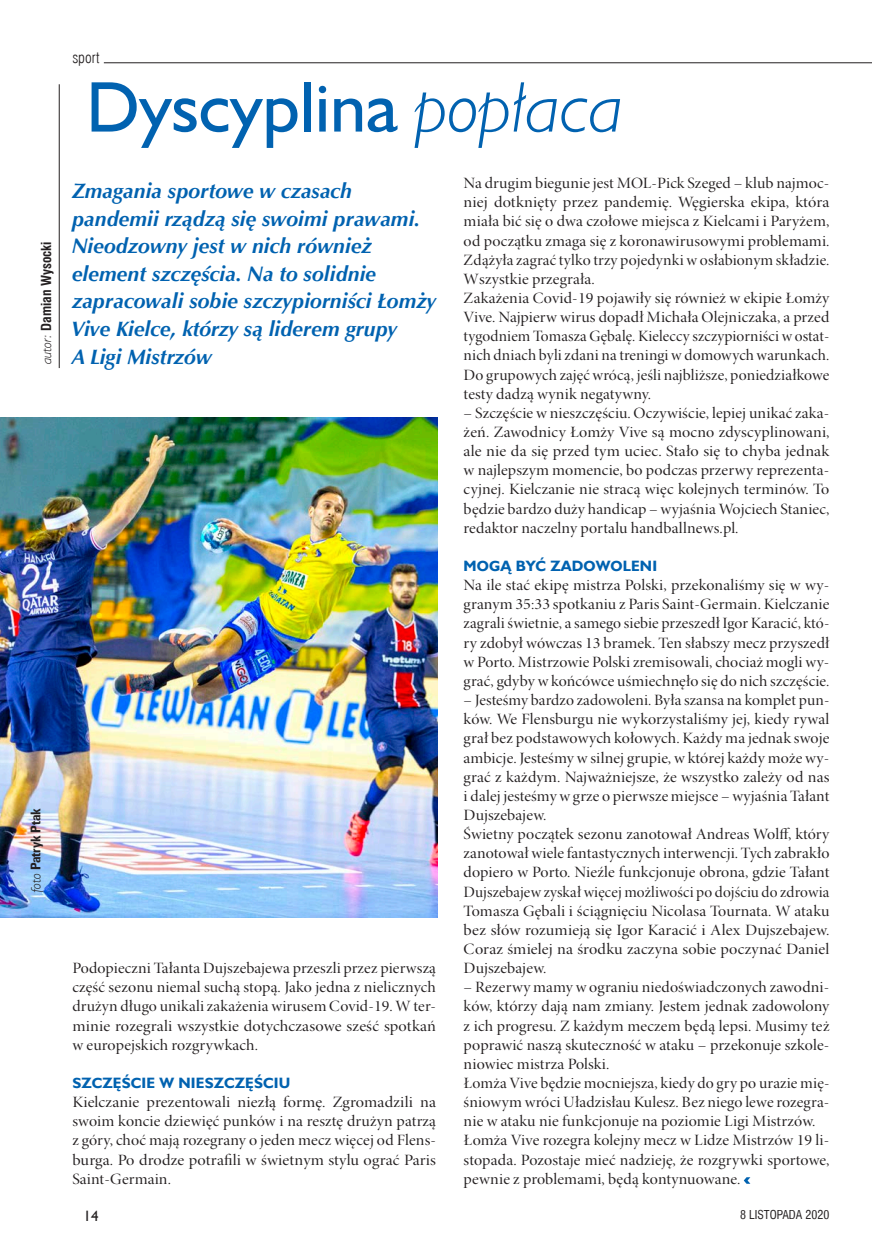
<style>
.page{position:relative;width:872px;height:1234px;background:#fff}
.page>*{position:absolute;margin:0;border:0;box-sizing:border-box;transform-origin:0 0}
.TYTUL_ARTTYKULU{font:72px "Humanst 521 EUX";color:#0162b0}
.LID{font:italic 700 21px/27.6px "Zapf Humnst EUX";color:#0162b0}
.TEKST_GŁÓWNY{font:15.75px/19.2px "Minion Pro Disp";letter-spacing:.01em;color:#231f20;text-align:justify;scale:1.06 1}
.TEKST_GŁÓWNY-2{font:15.75px/19.2px "Minion Pro Disp";letter-spacing:.01em;color:#231f20;text-align:justify;scale:1.04 1}
.TEKST_GŁÓWNY-3{font:15.75px/19.2px "Minion Pro Disp";letter-spacing:.01em;color:#231f20;text-align:justify;scale:1.07 1}
.TEKST_GŁÓWNY-4{font:15.75px/19.2px "Minion Pro Disp";letter-spacing:.01em;color:#231f20;text-align:justify;scale:1.09 1}
.TEKST_GŁÓWNY-5{font:15.75px/19.2px "Minion Pro Disp";letter-spacing:.01em;color:#231f20;text-align:justify;scale:1.05 1}
.SRODTYTUL{font:700 15px "Humanst 521 EUX";letter-spacing:.01em;color:#0162b0}
.t1{font:15px "Swis 721 Lt Cn EUX";color:#231f20}
.t2{font:15px "Humanst 521 EUX";color:#231f20}
.t3{font:700 13.5px "Swis 721 Cn EUX";color:#231f20}
.TYTUL_kruciaki{font:700 13.5px "Zurich Cn EUX";letter-spacing:-.01em;color:#231f20}
.t4{font:12px "Swis 721 Cn EUX";color:#231f20}
.s1{font-family:"Humanst 521 Lt EUX";font-weight:400;font-style:italic}
.s2{font-family:"Humanst 521 Lt EUX";font-style:italic}
</style>
<div class="page">
<hr style="left:59px;top:84px;width:1px;height:284px;background:#231f20">
<hr style="left:104px;top:62px;width:768px;height:1px;background:#231f20">
<svg style="left:743px;top:1177px;width:7px;height:6px"></svg>
<img style="left:0;top:417px;width:437px;height:500px">
<p class="t3" style="left:38px;top:364px;width:124px;rotate:-90deg"><span class="s1">autor:</span> Damian Wysocki</p>
<p class="TYTUL_kruciaki" style="left:27px;top:891px;width:85px;rotate:-90deg"><span class="s1">foto</span> Patryk Ptak</p>
<p class="t1" style="left:72px;top:49px;width:29px">sport</p>
<p class="TYTUL_ARTTYKULU" style="left:86px;top:63px;width:538px">Dyscyplina <span class="s2">popłaca</span></p>
<p class="LID" style="left:72px;top:178px;width:366px">Zmagania sportowe w czasach pandemii rządzą się swoimi prawami.<br>Nieodzowny jest w nich również element szczęścia. Na to solidnie zapracowali sobie szczypiorniści Łomży<br>Vive Kielce, którzy są liderem grupy<br>A Ligi Mistrzów</p>
<p class="TEKST_GŁÓWNY" style="left:463px;top:174px;width:346px">Na drugim biegunie jest MOL-Pick Szeged – klub najmoc&shy;niej dotknięty przez pandemię. Węgierska ekipa, która miała bić się o dwa czołowe miejsca z Kielcami i Paryżem, od początku zmaga się z koronawirusowymi problemami.<br>Zdążyła zagrać tylko trzy pojedynki w osłabionym składzie.<br>Wszystkie przegrała.</p>
<p class="TEKST_GŁÓWNY" style="left:463px;top:289px;width:346px">Zakażenia Covid-19 pojawiły się również w ekipie Łomży Vive. Najpierw wirus dopadł Michała Olejniczaka, a przed tygodniem Tomasza Gębalę. Kieleccy szczypiorniści wostat&shy;nich dniach byli zdani na treningi w domowych warunkach.<br>Do grupowych zajęć wrócą, jeśli najbliższe, poniedziałkowe testy dadzą wynik negatywny.</p>
<p class="TEKST_GŁÓWNY" style="left:463px;top:403px;width:346px">– Szczęście w nieszczęściu. Oczywiście, lepiej unikać zaka&shy;żeń. Zawodnicy Łomży Vive są mocno zdyscyplinowani, ale nie da się przed tym uciec. Stało się to chyba jednak w najlepszym momencie, bo podczas przerwy reprezenta&shy;cyjnej. Kielczanie nie stracą więc kolejnych terminów. To będzie bardzo duży handicap – wyjaśnia Wojciech Staniec, redaktor naczelny portalu handballnews.pl.</p>
<p class="SRODTYTUL" style="left:463px;top:556px;width:195px">MOGĄ BYĆ ZADOWOLENI</p>
<p class="TEKST_GŁÓWNY-3" style="left:463px;top:576px;width:343px">Na ile stać ekipę mistrza Polski, przekonaliśmy się w wy&shy;granym 35:33 spotkaniu z Paris Saint-Germain. Kielczanie zagrali świetnie, a samego siebie przeszedł Igor Karacić, któ&shy;ry zdobył wówczas 13 bramek. Ten słabszy mecz przyszedł w Porto. Mistrzowie Polski zremisowali, chociaż mogli wy&shy;grać, gdyby w końcówce uśmiechnęło się do nich szczęście.</p>
<p class="TEKST_GŁÓWNY-2" style="left:463px;top:690px;width:353px">– Jesteśmy bardzo zadowoleni. Była szansa na komplet pun&shy;ków. We Flensburgu nie wykorzystaliśmy jej, kiedy rywal grał bez podstawowych kołowych. Każdy ma jednak swoje ambicje. Jesteśmy w silnej grupie, w której każdy może wy&shy;grać z każdym. Najważniejsze, że wszystko zależy od nas i dalej jesteśmy w grze o pierwsze miejsce – wyjaśnia Tałant Dujszebajew.</p>
<p class="TEKST_GŁÓWNY" style="left:463px;top:824px;width:347px">Świetny początek sezonu zanotował Andreas Wolff, który zanotował wiele fantastycznych interwencji. Tych zabrakło dopiero w Porto. Nieźle funkcjonuje obrona, gdzie Tałant Dujszebajew zyskał więcej możliwości po dojściu do zdrowia Tomasza Gębali i ściągnięciu Nicolasa Tournata. W ataku bez słów rozumieją się Igor Karacić i Alex Dujszebajew.<br>Coraz śmielej na środku zaczyna sobie poczynać Daniel Dujszebajew.</p>
<p class="TEKST_GŁÓWNY" style="left:463px;top:977px;width:347px">– Rezerwy mamy w ograniu niedoświadczonych zawodni&shy;ków, którzy dają nam zmiany. Jestem jednak zadowolony z ich progresu. Z każdym meczem będą lepsi. Musimy też poprawić naszą skuteczność w ataku – przekonuje szkole&shy;niowiec mistrza Polski.</p>
<p class="TEKST_GŁÓWNY-5" style="left:463px;top:1073px;width:350px">Łomża Vive będzie mocniejsza, kiedy do gry po urazie mię&shy;śniowym wróci Uładzisłau Kulesz. Bez niego lewe rozegra&shy;nie w ataku nie funkcjonuje na poziomie Ligi Mistrzów.</p>
<p class="TEKST_GŁÓWNY" style="left:463px;top:1130px;width:346px">Łomża Vive rozegra kolejny mecz w Lidze Mistrzów 19 li&shy;stopada. Pozostaje mieć nadzieję, że rozgrywki sportowe, pewnie z problemami, będą kontynuowane.</p>
<p class="TEKST_GŁÓWNY" style="left:72px;top:958px;width:344px">Podopieczni Tałanta Dujszebajewa przeszli przez pierwszą część sezonu niemal suchą stopą. Jako jedna z nielicznych drużyn długo unikali zakażenia wirusem Covid-19. W ter&shy;minie rozegrali wszystkie dotychczasowe sześć spotkań w europejskich rozgrywkach.</p>
<p class="SRODTYTUL" style="left:72px;top:1073px;width:219px">SZCZĘŚCIE W NIESZCZĘŚCIU</p>
<p class="TEKST_GŁÓWNY-4" style="left:72px;top:1092px;width:335px">Kielczanie prezentowali niezłą formę. Zgromadzili na swoim koncie dziewięć punków i na resztę drużyn patrzą z góry, choć mają rozegrany o jeden mecz więcej od Flens&shy;burga. Po drodze potrafili w świetnym stylu ograć Paris Saint-Germain.</p>
<p class="t2" style="left:83px;top:1206px;width:17px">14</p>
<p class="t4" style="left:740px;top:1206px;width:91px">8 LISTOPADA 2020</p>
</div>
